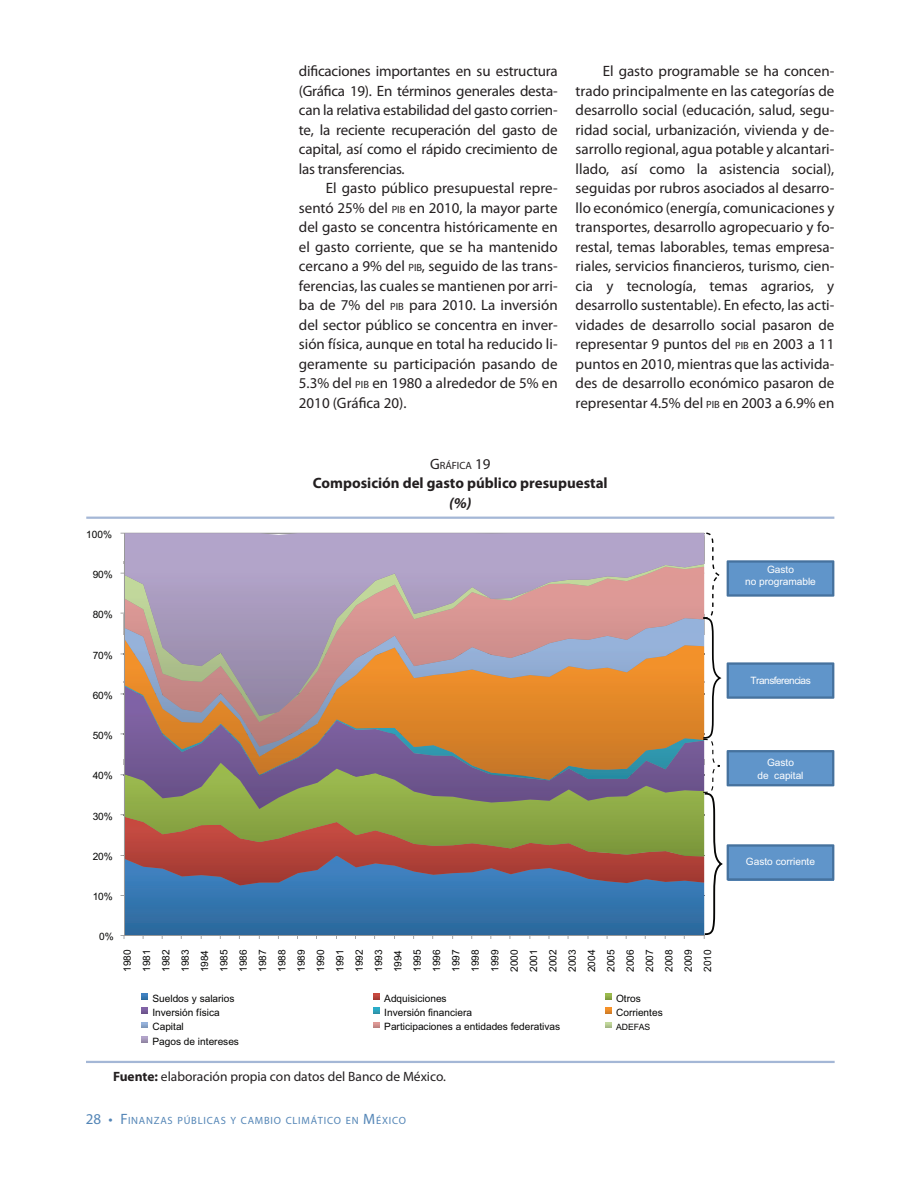
<style>
.page{position:relative;width:919px;height:1189px;background:#fff}
.page>*{position:absolute;margin:0;border:0;box-sizing:border-box;transform-origin:0 0}
.Body_text{font:15px/19.5px "Myriad Pro";color:#231f20;text-align:justify}
.a1{font:700 15px/19.5px "Myriad Pro";color:#231f20;text-align:center}
.a3{font:13.5px "Myriad Pro";color:#231f20}
.t1{font:10.5px "Myriad Pro";letter-spacing:.07em;color:#5385b6}
.a1-2{font:10.5px "Myriad Pro";color:#231f20}
.t2{font:10.05px/19.4px "Arial";color:#050504;text-align:justify}
.t3{font:10.05px/12.1px "Arial";color:#fff;text-align:center}
.t4{font:10.05px "Arial";letter-spacing:-.05em;color:#fff}
.t5{font:8.7px "Arial";color:#050504}
.s1{font-size:10.5px}
.s2{font-size:15px}
.s3{font-style:italic}
.s4{font-weight:700}
</style>
<div class="page">
<hr style="left:86px;top:516px;width:748px;height:3px;background:#a4b7d6">
<hr style="left:86px;top:1060px;width:748px;height:3px;background:#a4b7d6">
<svg style="left:142px;top:993px;width:6px;height:6px"></svg>
<svg style="left:374px;top:993px;width:5px;height:6px"></svg>
<svg style="left:605px;top:993px;width:6px;height:6px"></svg>
<svg style="left:142px;top:1008px;width:6px;height:5px"></svg>
<svg style="left:374px;top:1008px;width:5px;height:5px"></svg>
<svg style="left:605px;top:1008px;width:6px;height:5px"></svg>
<svg style="left:142px;top:1022px;width:6px;height:5px"></svg>
<svg style="left:374px;top:1022px;width:5px;height:5px"></svg>
<svg style="left:605px;top:1022px;width:6px;height:5px"></svg>
<svg style="left:142px;top:1036px;width:6px;height:6px"></svg>
<svg style="left:120px;top:532px;width:714px;height:407px;background:#a59795"></svg>
<p class="Body_text" style="left:299px;top:61px;width:260px">dificaciones importantes en su estructura (Gráfica 19). En términos generales desta&shy;can la relativa estabilidad del gasto corrien&shy;te, la reciente recuperación del gasto de capital, así como el rápido crecimiento de las transferencias.</p>
<p class="Body_text" style="left:299px;top:178px;width:260px;text-indent:27px">El gasto público presupuestal repre&shy;sentó 25% del <span class="s1">PIB</span> en 2010, la mayor parte del gasto se concentra históricamente en el gasto corriente, que se ha mantenido cercano a 9% del <span class="s1">PIB</span>, seguido de las trans&shy;ferencias, las cuales se mantienen por arri&shy;ba de 7% del <span class="s1">PIB</span> para 2010. La inversión del sector público se concentra en inver&shy;sión física, aunque en total ha reducido li&shy;geramente su participación pasando de 5.3% del <span class="s1">PIB</span> en 1980 a alrededor de 5% en 2010 (Gráfica 20).</p>
<p class="Body_text" style="left:576px;top:61px;width:260px;text-indent:27px">El gasto programable se ha concen&shy;trado principalmente en las categorías de desarrollo social (educación, salud, segu&shy;ridad social, urbanización, vivienda y de&shy;sarrollo regional, agua potable y alcantari&shy;llado, así como la asistencia social), seguidas por rubros asociados al desarro&shy;llo económico (energía, comunicaciones y transportes, desarrollo agropecuario y fo&shy;restal, temas laborables, temas empresa&shy;riales, servicios financieros, turismo, cien&shy;cia y tecnología, temas agrarios, y desarrollo sustentable). En efecto, las acti&shy;vidades de desarrollo social pasaron de representar 9 puntos del <span class="s1">PIB</span> en 2003 a 11 puntos en 2010, mientras que las activida&shy;des de desarrollo económico pasaron de representar 4.5% del <span class="s1">PIB</span> en 2003 a 6.9% en</p>
<p class="t2" style="left:86px;top:525px;width:27px">100%</p>
<p class="a1-2" style="left:430px;top:458px;width:62px"><span class="s2">G</span>RÁFICA <span class="s2">19</span></p>
<p class="a1" style="left:313px;top:473px;width:296px">Composición del gasto público presupuestal <span class="s3">(%)</span></p>
<p class="t2" style="left:93px;top:565px;width:22px">90%</p>
<p class="t2" style="left:93px;top:605px;width:22px">80%</p>
<p class="t2" style="left:93px;top:645px;width:22px">70%</p>
<p class="t2" style="left:93px;top:686px;width:22px">60%</p>
<p class="t2" style="left:93px;top:726px;width:22px">50%</p>
<p class="t2" style="left:93px;top:766px;width:22px">40%</p>
<p class="t2" style="left:93px;top:806px;width:22px">30%</p>
<p class="t2" style="left:93px;top:846px;width:22px">20%</p>
<p class="t2" style="left:93px;top:887px;width:22px">10%</p>
<p class="t2" style="left:99px;top:927px;width:16px">0%</p>
<p class="t2" style="left:118px;top:972px;width:25px;rotate:-90deg">1980<br>1981<br>1982<br>1983<br>1984<br>1985<br>1986<br>1987<br>1988<br>1989<br>1990<br>1991<br>1992<br>1993<br>1994<br>1995<br>1996<br>1997<br>1998<br>1999<br>2000<br>2001<br>2002<br>2003<br>2004<br>2005<br>2006<br>2007<br>2008<br>2009<br>2010</p>
<p class="t2" style="left:152px;top:988px;width:84px">Sueldos y salarios</p>
<p class="t2" style="left:384px;top:988px;width:64px">Adquisiciones</p>
<p class="t2" style="left:616px;top:988px;width:26px">Otros</p>
<p class="t2" style="left:152px;top:1003px;width:69px">Inversión física</p>
<p class="t2" style="left:384px;top:1003px;width:89px">Inversión financiera</p>
<p class="t2" style="left:616px;top:1003px;width:48px">Corrientes</p>
<p class="t2" style="left:152px;top:1017px;width:33px">Capital</p>
<p class="t2" style="left:384px;top:1017px;width:178px">Participaciones a entidades federativas</p>
<p class="t5" style="left:616px;top:1021px;width:36px">ADEFAS</p>
<p class="t2" style="left:152px;top:1031px;width:88px">Pagos de intereses</p>
<p class="a3" style="left:113px;top:1068px;width:334px"><span class="s4">Fuente:</span> elaboración propia con datos del Banco de México.</p>
<p class="t1" style="left:86px;top:1114px;width:322px"><span class="s2">28 • F</span>INANZAS PÚBLICAS Y CAMBIO CLIMÁTICO EN <span class="s2">M</span> ÉXICO</p>
<p class="t3" style="left:745px;top:563px;width:72px">Gasto<br>no programable</p>
<p class="t4" style="left:750px;top:673px;width:62px">Transferencias</p>
<p class="t3" style="left:757px;top:757px;width:48px">Gasto<br>de capital</p>
<p class="t3" style="left:746px;top:856px;width:71px">Gasto corriente</p>
</div>
